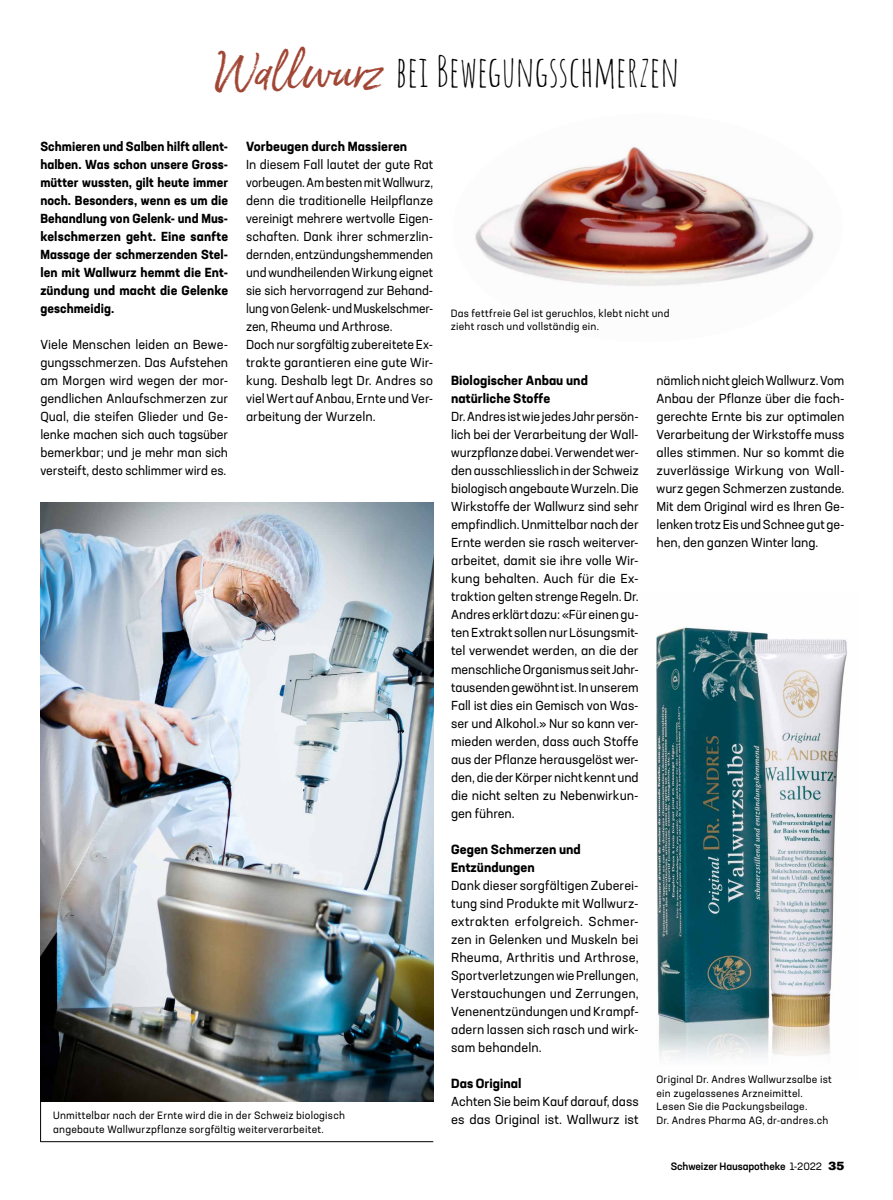
<style>
.page{position:relative;width:893px;height:1200px;background:#fff}
.page>*{position:absolute;margin:0;border:0;box-sizing:border-box;transform-origin:0 0}
.t1{font:42px "Amatic SC";letter-spacing:-.01em;color:#000}
.t2{font:700 13.05px/18px "Neusa Next Std";letter-spacing:.005em;color:#000}
.t3{font:12.9px/18px "Neusa Next Std";letter-spacing:-.005em;color:#000;text-align:justify}
.t4{font:700 12.9px/18px "Neusa Next Std";letter-spacing:.005em;color:#000;text-align:justify}
.t5{font:10.5px/13.5px "Neusa Next Std";letter-spacing:.02em;color:#000}
.t6{font:500 10.5px "Neusa Next Std";letter-spacing:-.01em;color:#000}
.s1{font-family:"Born Ready Slanted";font-size:45px;color:#a14635}
.s2{font-weight:400}
.s3{font-family:"Akzidenz Grotesk BE Super";font-weight:400;font-size:12px}
</style>
<div class="page">
<img style="left:656px;top:627px;width:191px;height:432px">
<img style="left:40px;top:502px;width:393px;height:599px">
<hr style="left:40px;top:1101px;width:1px;height:40px;background:#000">
<hr style="left:40px;top:1141px;width:393px;height:1px;background:#000">
<img style="left:475px;top:147px;width:339px;height:139px">
<h1 class="t1" style="left:214px;top:41px;width:467px"><span class="s1">Wallwurz</span> bei Bewegungsschmerzen</h1>
<p class="t4" style="left:40px;top:137px;width:189px">Schmieren und Salben hilft allent&shy;halben. Was schon unsere Gross&shy;mütter wussten, gilt heute immer noch. Besonders, wenn es um die Behandlung von Gelenk- und Mus&shy;kelschmerzen geht. Eine sanfte Massage der schmerzenden Stel&shy;len mit Wallwurz hemmt die Ent&shy;zündung und macht die Gelenke geschmeidig.</p>
<p class="t3" style="left:40px;top:335px;width:189px">Viele Menschen leiden an Bewe&shy;gungsschmerzen. Das Aufstehen am Morgen wird wegen der mor&shy;gendlichen Anlaufschmerzen zur Qual, die steifen Glieder und Ge&shy;lenke machen sich auch tagsüber bemerkbar; und je mehr man sich versteift, desto schlimmer wird es.</p>
<p class="t2" style="left:246px;top:137px;width:163px">Vorbeugen durch Massieren</p>
<p class="t3" style="left:246px;top:155px;width:189px;text-align:left">In diesem Fall lautet der gute Rat vorbeugen. Am besten mit Wallwurz, denn die traditionelle Heilpflanze vereinigt mehrere wertvolle Eigen&shy;schaften. Dank ihrer schmerzlin&shy;dernden, entzündungshemmenden und wundheilenden Wirkung eignet sie sich hervorragend zur Behand&shy;lung von Gelenk- und Muskelschmer&shy;zen, Rheuma und Arthrose.<br>Doch nur sorgfältig zubereitete Ex&shy;trakte garantieren eine gute Wir&shy;kung. Deshalb legt Dr. Andres so viel Wert auf Anbau, Ernte und Ver&shy;arbeitung der Wurzeln.</p>
<p class="t5" style="left:53px;top:1108px;width:293px">Unmittelbar nach der Ernte wird die in der Schweiz biologisch angebaute Wallwurzpflanze sorgfältig weiterverarbeitet.</p>
<p class="t5" style="left:451px;top:306px;width:220px">Das fettfreie Gel ist geruchlos, klebt nicht und zieht rasch und vollständig ein.</p>
<p class="t2" style="left:451px;top:371px;width:138px">Biologischer Anbau und natürliche Stoffe</p>
<p class="t3" style="left:451px;top:407px;width:189px">Dr. Andres ist wie jedes Jahr persön&shy;lich bei der Verarbeitung der Wall&shy;wurzpflanze dabei. Verwendet wer&shy;den ausschliesslich in der Schweiz biologisch angebaute Wurzeln. Die Wirkstoffe der Wallwurz sind sehr empfindlich. Unmittelbar nach der Ernte werden sie rasch weiterver&shy;arbeitet, damit sie ihre volle Wir&shy;kung behalten. Auch für die Ex&shy;traktion gelten strenge Regeln. Dr.<br>Andres erklärt dazu: «Für einen gu&shy;ten Extrakt sollen nur Lösungsmit&shy;tel verwendet werden, an die der menschliche Organismus seit Jahr&shy;tausenden gewöhnt ist. In unserem Fall ist dies ein Gemisch von Was&shy;ser und Alkohol.» Nur so kann ver&shy;mieden werden, dass auch Stoffe aus der Pflanze herausgelöst wer&shy;den, die der Körper nicht kennt und die nicht selten zu Nebenwirkun&shy;gen führen.</p>
<p class="t2" style="left:451px;top:839px;width:131px">Gegen Schmerzen und<br>Entzündungen</p>
<p class="t3" style="left:451px;top:875px;width:189px">Dank dieser sorgfältigen Zuberei&shy;tung sind Produkte mit Wallwurz&shy;extrakten erfolgreich. Schmer&shy;zen in Gelenken und Muskeln bei Rheuma, Arthritis und Arthrose, Sportverletzungen wie Prellungen, Verstauchungen und Zerrungen, Venenentzündungen und Krampf&shy;adern lassen sich rasch und wirk&shy;sam behandeln.</p>
<p class="t2" style="left:451px;top:1073px;width:72px">Das Original</p>
<p class="t3" style="left:451px;top:1091px;width:189px">Achten Sie beim Kauf darauf, dass es das Original ist. Wallwurz ist</p>
<p class="t3" style="left:657px;top:371px;width:189px">nämlich nicht gleich Wallwurz. Vom Anbau der Pflanze über die fach&shy;gerechte Ernte bis zur optimalen Verarbeitung der Wirkstoffe muss alles stimmen. Nur so kommt die zuverlässige Wirkung von Wall&shy;wurz gegen Schmerzen zustande.<br>Mit dem Original wird es Ihren Ge&shy;lenken trotz Eis und Schnee gut ge&shy;hen, den ganzen Winter lang.</p>
<p class="t5" style="left:657px;top:1072px;width:177px">Original Dr. Andres Wallwurzsalbe ist ein zugelassenes Arzneimittel.<br>Lesen Sie die Packungsbeilage.<br>Dr. Andres Pharma AG, dr-andres.ch</p>
<p class="t6" style="left:671px;top:1159px;width:175px">Schweizer Hausapotheke <span class="s2">1-2022</span> <span class="s3">35</span></p>
</div>
